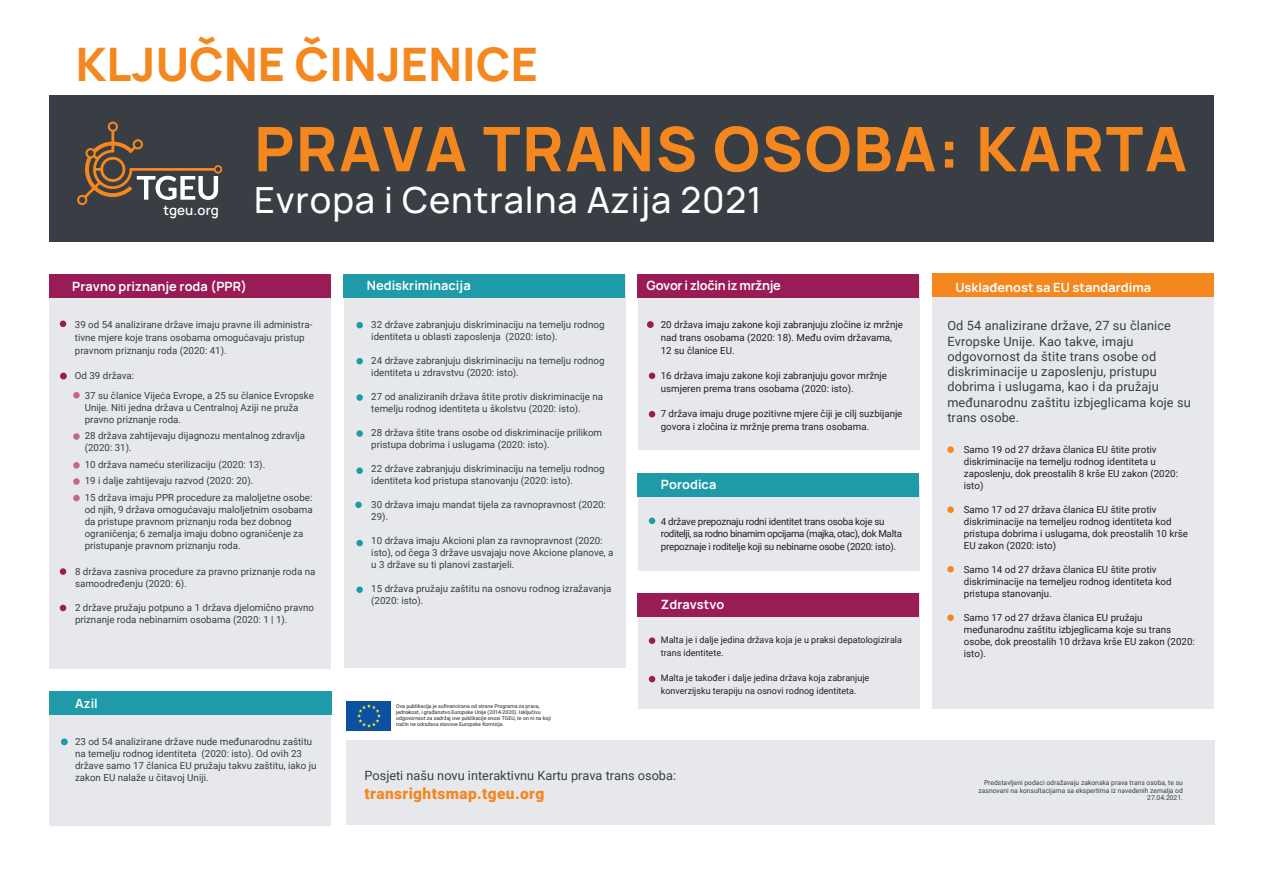
<style>
.page{position:relative;width:1263px;height:893px;background:#fff}
.page>*{position:absolute;margin:0;border:0;box-sizing:border-box;transform-origin:0 0}
.t1{font:800 61.5px "Manrope";letter-spacing:.03em;color:#f5871f}
.t2{font:800 46.2px "Manrope";letter-spacing:.005em;color:#f5871f}
.t3{font:500 36px "Manrope";letter-spacing:.025em;color:#fff}
.t4{font:900 15.45px "Roboto";letter-spacing:.025em;color:#f5871f}
.t5{font:600 13.27px "Manrope";letter-spacing:.01em;color:#fff}
.t6{font:12.75px/15.3px "Roboto";letter-spacing:.01em;color:#383e44}
.t7{font:700 12.75px "Manrope";letter-spacing:.005em;color:#fff}
.t8{font:700 12.75px "Manrope";letter-spacing:-.025em;color:#fff}
.t9{font:9.75px/12px "Roboto";color:#383e44}
.t10{font:9.75px/12px "Roboto";color:#231f20}
.t11{font:9.75px/12.8px "Roboto";letter-spacing:-.025em;color:#231f20}
.t12{font:9px/12.8px "Roboto";color:#231f20}
.t13{font:6.75px/7.5px "Roboto";color:#383e44;text-align:right}
.t14{font:5.25px/6px "Roboto";color:#231f20}
</style>
<div class="page">
<div style="left:638px;top:483px;width:281px;height:88px;background:#e7e8ec"></div>
<div style="left:638px;top:473px;width:281px;height:24px;background:#1e9aa9"></div>
<div style="left:932px;top:297px;width:282px;height:415px;background:#e7e8ec"></div>
<div style="left:638px;top:276px;width:281px;height:174px;background:#e7e8ec"></div>
<div style="left:49px;top:697px;width:282px;height:129px;background:#e7e8ec"></div>
<div style="left:49px;top:96px;width:1165px;height:146px;background:#383e44"></div>
<div style="left:49px;top:274px;width:282px;height:395px;background:#e7e8ec"></div>
<div style="left:344px;top:274px;width:281px;height:394px;background:#e7e8ec"></div>
<svg style="left:77px;top:122px;width:145px;height:83px"></svg>
<div style="left:49px;top:274px;width:281px;height:24px;background:#991c57"></div>
<div style="left:60px;top:373px;width:7px;height:6px;background:#991c57;border-radius:50%"></div>
<div style="left:61px;top:738px;width:7px;height:7px;background:#1e9aa9;border-radius:50%"></div>
<div style="left:49px;top:692px;width:282px;height:23px;background:#1e9aa9"></div>
<div style="left:344px;top:274px;width:281px;height:24px;background:#1e9aa9"></div>
<div style="left:638px;top:593px;width:281px;height:130px;background:#e7e8ec"></div>
<div style="left:638px;top:593px;width:281px;height:23px;background:#991c57"></div>
<div style="left:932px;top:273px;width:282px;height:24px;background:#f5871f"></div>
<div style="left:647px;top:321px;width:7px;height:7px;background:#991c57;border-radius:50%"></div>
<div style="left:638px;top:274px;width:281px;height:24px;background:#991c57"></div>
<div style="left:347px;top:740px;width:868px;height:84px;background:#e7e8ec"></div>
<div style="left:347px;top:701px;width:44px;height:30px;background:#0c51a1"></div>
<svg style="left:357px;top:704px;width:24px;height:24px"></svg>
<svg style="left:60px;top:321px;width:6px;height:6px"></svg>
<div style="left:73px;top:392px;width:7px;height:6px;background:#c46594;border-radius:50%"></div>
<div style="left:73px;top:433px;width:7px;height:7px;background:#c46594;border-radius:50%"></div>
<div style="left:73px;top:462px;width:7px;height:7px;background:#c46594;border-radius:50%"></div>
<div style="left:73px;top:478px;width:7px;height:7px;background:#c46594;border-radius:50%"></div>
<div style="left:73px;top:495px;width:7px;height:6px;background:#c46594;border-radius:50%"></div>
<div style="left:60px;top:568px;width:6px;height:7px;background:#991c57;border-radius:50%"></div>
<svg style="left:60px;top:605px;width:6px;height:6px"></svg>
<div style="left:356px;top:322px;width:7px;height:6px;background:#1e9aa9;border-radius:50%"></div>
<div style="left:356px;top:430px;width:7px;height:7px;background:#1e9aa9;border-radius:50%"></div>
<div style="left:356px;top:467px;width:7px;height:7px;background:#1e9aa9;border-radius:50%"></div>
<div style="left:356px;top:540px;width:7px;height:6px;background:#1e9aa9;border-radius:50%"></div>
<div style="left:355px;top:502px;width:7px;height:6px;background:#1e9aa9;border-radius:50%"></div>
<div style="left:356px;top:586px;width:7px;height:7px;background:#1e9aa9;border-radius:50%"></div>
<div style="left:356px;top:358px;width:7px;height:6px;background:#1e9aa9;border-radius:50%"></div>
<div style="left:356px;top:394px;width:7px;height:7px;background:#1e9aa9;border-radius:50%"></div>
<svg style="left:649px;top:373px;width:6px;height:6px"></svg>
<svg style="left:649px;top:411px;width:6px;height:6px"></svg>
<div style="left:649px;top:637px;width:6px;height:7px;background:#991c57;border-radius:50%"></div>
<svg style="left:649px;top:676px;width:6px;height:6px"></svg>
<svg style="left:649px;top:518px;width:6px;height:6px"></svg>
<div style="left:947px;top:446px;width:7px;height:7px;background:#f5871f;border-radius:50%"></div>
<div style="left:947px;top:506px;width:7px;height:7px;background:#f5871f;border-radius:50%"></div>
<div style="left:947px;top:566px;width:7px;height:6px;background:#f5871f;border-radius:50%"></div>
<div style="left:947px;top:614px;width:7px;height:7px;background:#f5871f;border-radius:50%"></div>
<div style="left:633px;top:710px;width:588px;height:19px;background:#fff"></div>
<h2 class="t2" style="left:76px;top:31px;width:464px">KLJUČNE ČINJENICE</h2>
<h3 class="t5" style="left:163px;top:201px;width:57px">tgeu.org</h3>
<h1 class="t1" style="left:254px;top:106px;width:934px">PRAVA TRANS OSOBA: KARTA</h1>
<h3 class="t3" style="left:254px;top:175px;width:509px">Evropa i Centralna Azija 2021</h3>
<h3 class="t7" style="left:72px;top:278px;width:176px">Pravno priznanje roda (PPR)</h3>
<h3 class="t7" style="left:367px;top:276px;width:105px">Nediskriminacija</h3>
<h3 class="t8" style="left:647px;top:277px;width:136px">Govor i zločin iz mržnje</h3>
<h3 class="t7" style="left:955px;top:278px;width:197px">Usklađenost sa EU standardima</h3>
<p class="t9" style="left:75px;top:318px;width:239px;line-height:12.8px">39 od 54 analizirane države imaju pravne ili administra&shy;tivne mjere koje trans osobama omogućavaju pristup pravnom priznanju roda (2020: 41).</p>
<p class="t9" style="left:75px;top:369px;width:61px">Od 39 država:</p>
<p class="t9" style="left:85px;top:389px;width:231px">37 su članice Vijeća Evrope, a 25 su članice Evropske<br>Unije. Niti jedna država u Centralnoj Aziji ne pruža pravno priznanje roda.</p>
<p class="t9" style="left:85px;top:429px;width:222px">28 država zahtijevaju dijagnozu mentalnog zdravlja (2020: 31).</p>
<p class="t9" style="left:85px;top:455px;width:229px;line-height:16.5px">10 država nameću sterilizaciju (2020: 13).<br>19 i dalje zahtijevaju razvod (2020: 20).<br>15 država imaju PPR procedure za maloljetne osobe:</p>
<p class="t9" style="left:85px;top:503px;width:229px">od njih, 9 država omogućavaju maloljetnim osobama da pristupe pravnom priznanju roda bez dobnog ograničenja; 6 zemalja imaju dobno ograničenje za pristupanje pravnom priznanju roda.</p>
<p class="t9" style="left:75px;top:565px;width:242px">8 država zasniva procedure za pravno priznanje roda na samoodređenju (2020: 6).</p>
<p class="t9" style="left:75px;top:601px;width:240px">2 države pružaju potpuno a 1 država djelomično pravno priznanje roda nebinarnim osobama (2020: 1 | 1).</p>
<h3 class="t7" style="left:75px;top:694px;width:24px">Azil</h3>
<p class="t9" style="left:75px;top:735px;width:243px">23 od 54 analizirane države nude međunarodnu zaštitu na temelju rodnog identiteta (2020: isto). Od ovih 23 države samo 17 članica EU pružaju takvu zaštitu, iako ju zakon EU nalaže u čitavoj Uniji.</p>
<p class="t9" style="left:371px;top:318px;width:235px">32 države zabranjuju diskriminaciju na temelju rodnog identiteta u oblasti zaposlenja (2020: isto).</p>
<p class="t9" style="left:371px;top:354px;width:235px">24 države zabranjuju diskriminaciju na temelju rodnog identiteta u zdravstvu (2020: isto).</p>
<p class="t9" style="left:371px;top:390px;width:233px">27 od analiziranih država štite protiv diskriminacije na temelju rodnog identiteta u školstvu (2020: isto).</p>
<p class="t9" style="left:371px;top:426px;width:232px">28 država štite trans osobe od diskriminacije prilikom pristupa dobrima i uslugama (2020: isto).</p>
<p class="t9" style="left:371px;top:462px;width:235px">22 države zabranjuju diskriminaciju na temelju rodnog identiteta kod pristupa stanovanju (2020: isto).</p>
<p class="t9" style="left:371px;top:498px;width:236px">30 država imaju mandat tijela za ravnopravnost (2020:<br>29).</p>
<p class="t9" style="left:371px;top:534px;width:244px">10 država imaju Akcioni plan za ravnopravnost (2020: isto), od čega 3 države usvajaju nove Akcione planove, a u 3 države su ti planovi zastarjeli.</p>
<p class="t9" style="left:371px;top:582px;width:242px">15 država pružaju zaštitu na osnovu rodnog izražavanja (2020: isto).</p>
<p class="t14" style="left:396px;top:703px;width:156px">Ova publikacija je sufinancirana od strane Programa za prava, jednakost, i građanstvo Europske Unije (2014-2020). Isključivu odgovornsot za sadržaj ove publikacije snosi TGEU, te on ni na koji način ne odražava stavove Europske Komisije.</p>
<p class="t10" style="left:661px;top:318px;width:244px;line-height:12.8px">20 država imaju zakone koji zabranjuju zločine iz mržnje nad trans osobama (2020: 18). Među ovim državama,<br>12 su članice EU.</p>
<p class="t10" style="left:661px;top:369px;width:228px;line-height:12.8px">16 država imaju zakone koji zabranjuju govor mržnje usmjeren prema trans osobama (2020: isto).</p>
<p class="t10" style="left:661px;top:407px;width:243px;line-height:12.8px">7 država imaju druge pozitivne mjere čiji je cilj suzbijanje govora i zločina iz mržnje prema trans osobama.</p>
<h3 class="t7" style="left:661px;top:475px;width:57px">Porodica</h3>
<p class="t11" style="left:661px;top:514px;width:243px">4 države prepoznaju rodni identitet trans osoba koje su roditelji, sa rodno binarnim opcijama (majka, otac), dok Malta prepoznaje i roditelje koji su nebinarne osobe (2020: isto).</p>
<h3 class="t7" style="left:661px;top:595px;width:65px">Zdravstvo</h3>
<p class="t12" style="left:661px;top:633px;width:243px">Malta je i dalje jedina država koja je u praksi depatologizirala trans identitete.</p>
<p class="t12" style="left:661px;top:672px;width:210px">Malta je također i dalje jedina država koja zabranjuje konverzijsku terapiju na osnovi rodnog identiteta.</p>
<h3 class="t6" style="left:364px;top:767px;width:313px">Posjeti našu novu interaktivnu Kartu prava trans osoba:</h3>
<h3 class="t4" style="left:364px;top:782px;width:181px">transrightsmap.tgeu.org</h3>
<p class="t6" style="left:947px;top:318px;width:245px">Od 54 analizirane države, 27 su članice Evropske Unije. Kao takve, imaju odgovornost da štite trans osobe od diskriminacije u zaposlenju, pristupu dobrima i uslugama, kao i da pružaju međunarodnu zaštitu izbjeglicama koje su trans osobe.</p>
<p class="t10" style="left:964px;top:443px;width:216px">Samo 19 od 27 država članica EU štite protiv diskriminacije na temelju rodnog identiteta u zaposlenju, dok preostalih 8 krše EU zakon (2020: isto)</p>
<p class="t10" style="left:964px;top:503px;width:225px">Samo 17 od 27 država članica EU štite protiv diskriminacije na temeljeu rodnog identiteta kod pristupa dobrima i uslugama, dok preostalih 10 krše EU zakon (2020: isto)</p>
<p class="t10" style="left:964px;top:563px;width:209px">Samo 14 od 27 država članica EU štite protiv diskriminacije na temeljeu rodnog identiteta kod pristupa stanovanju.</p>
<p class="t10" style="left:964px;top:611px;width:232px">Samo 17 od 27 država članica EU pružaju međunarodnu zaštitu izbjeglicama koje su trans osobe, dok preostalih 10 država krše EU zakon (2020: isto).</p>
<p class="t13" style="left:978px;top:779px;width:206px">Predstavljeni podaci odražavaju zakonska prava trans osoba, te su zasnovani na konsultacijama sa ekspertima iz navedenih zemalja od<br>27.04.2021.</p>
</div>
